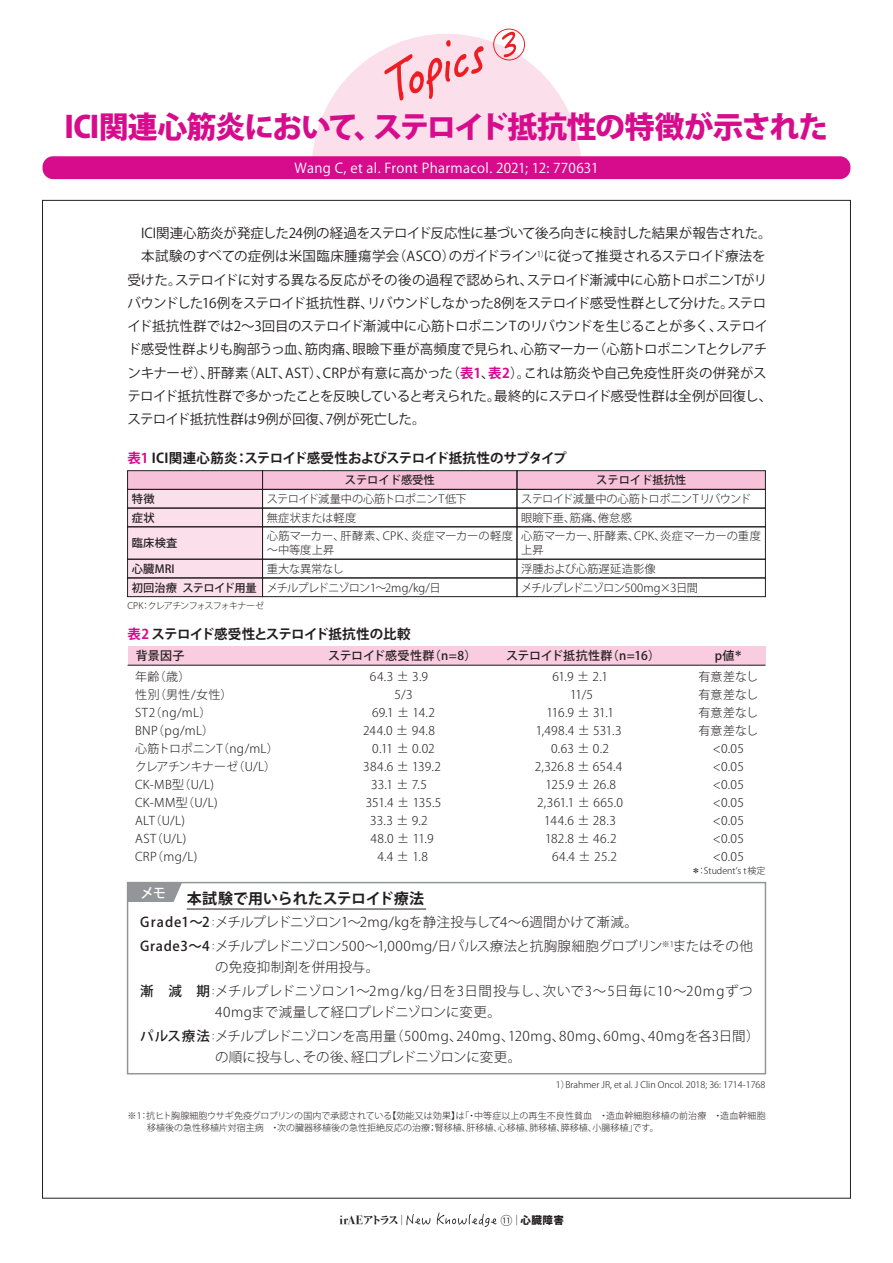
<style>
.page{position:relative;width:893px;height:1263px;background:#fff}
.page>*{position:absolute;margin:0;border:0;box-sizing:border-box;transform-origin:0 0}
.t1{font:800 30px "Koz Go Pro";letter-spacing:-.035em;color:#d70c8c}
.t2{font:700 15px "Koz Go Pr 6 N";color:#231f20}
.t3{font:13.5px/23.2px "Koz Go Pr 6 N";letter-spacing:-.02em;color:#231f20}
.t4{font:300 13.5px/24px "Koz Go Pr 6 N";letter-spacing:-.03em;color:#231f20}
.t5{font:300 13.5px/24px "Koz Go Pr 6 N";color:#231f20}
.t6{font:300 13.5px/24px "Koz Go Pr 6 N";letter-spacing:.02em;color:#231f20}
.t7{font:700 13.5px "Koz Go Pr 6 N";letter-spacing:-.02em;color:#231f20}
.t8{font:13.5px "Koz Go Pro";letter-spacing:.025em;color:#fff}
.t9{font:300 13.5px "Koz Go Pr 6 N";letter-spacing:-.025em;color:#231f20}
.t10{font:500 13.5px "Koz Go Pr 6 N";color:#fff}
.t11{font:300 12px/18px "Koz Go Pr 6 N";letter-spacing:.015em;color:#231f20;text-align:center}
.t12{font:500 12px "Koz Go Pr 6 N";letter-spacing:-.015em;color:#231f20}
.t13{font:500 12px "Koz Go Pr 6 N";letter-spacing:-.01em;color:#231f20}
.t14{font:500 12px "Koz Go Pr 6 N";letter-spacing:.015em;color:#231f20}
.t15{font:300 11.25px/14.1px "Koz Go Pr 6 N";letter-spacing:.005em;color:#231f20}
.t16{font:300 11.25px "Koz Go Pr 6 N";letter-spacing:-.07em;color:#231f20}
.t17{font:300 11.25px/14.1px "Koz Go Pr 6 N";letter-spacing:.015em;color:#231f20}
.t18{font:500 11.25px "Koz Go Pr 6 N";color:#231f20}
.t19{font:300 11.25px "Koz Go Pr 6 N";letter-spacing:-.05em;color:#231f20}
.t20{font:300 11.25px "Koz Go Pr 6 N";letter-spacing:-.045em;color:#231f20}
.t21{font:300 11.25px "Koz Go Pr 6 N";letter-spacing:-.02em;color:#231f20}
.t22{font:300 11.25px "Koz Go Pr 6 N";letter-spacing:-.06em;color:#231f20}
.t23{font:300 11.25px "Koz Go Pr 6 N";color:#231f20}
.t24{font:800 10.5px "Koz Min Pro";color:#231f20}
.t25{font:800 10.5px "Koz Go Pro";color:#231f20}
.t26{font:300 9px/12px "Koz Go Pr 6 N";color:#231f20}
.t27{font:300 9px "Koz Go Pr 6 N";letter-spacing:-.075em;color:#231f20}
.s1{font-weight:700;color:#d70c8c}
.s2{color:#d70c8c}
.s3{font-weight:500}
.s4{font-family:"UD Shin Go Pro"}
.s5{font-family:"Bodoni Svty Two ITCTT";font-weight:700;font-size:12px}
.s6{font-family:"Koz Go Pr 6 N";font-weight:400;font-size:12px}
.s7{font-family:"Koz Min Pro"}
</style>
<div class="page">
<div style="left:128px;top:489px;width:135px;height:108px;background:#fbdfeb"></div>
<div style="left:128px;top:471px;width:637px;height:18px;background:#f7c1d9"></div>
<div style="left:128px;top:646px;width:637px;height:19px;background:#f9ccdf"></div>
<svg style="left:406px;top:1214px;width:24px;height:11px"></svg>
<svg style="left:437px;top:1212px;width:60px;height:15px"></svg>
<div style="left:43px;top:156px;width:807px;height:23px;background:#d70c8c;border-radius:11px"></div>
<svg style="left:312px;top:29px;width:269px;height:128px"></svg>
<div style="left:127px;top:882px;width:639px;height:192px;border:2px solid #939598"></div>
<hr style="left:187px;top:909px;width:239px;height:1px;background:#231f20">
<svg style="left:128px;top:882px;width:54px;height:20px"></svg>
<div style="left:127px;top:470px;width:136px;height:20px;border:1px solid #231f20"></div>
<div style="left:127px;top:489px;width:136px;height:19px;border:1px solid #231f20"></div>
<div style="left:127px;top:508px;width:136px;height:19px;border:1px solid #231f20"></div>
<div style="left:262px;top:508px;width:255px;height:19px;border:1px solid #231f20"></div>
<div style="left:517px;top:508px;width:249px;height:19px;border:1px solid #231f20"></div>
<div style="left:127px;top:559px;width:136px;height:19px;border:1px solid #231f20"></div>
<div style="left:262px;top:559px;width:255px;height:19px;border:1px solid #231f20"></div>
<div style="left:517px;top:559px;width:249px;height:19px;border:1px solid #231f20"></div>
<div style="left:127px;top:578px;width:136px;height:19px;border:1px solid #231f20"></div>
<div style="left:262px;top:578px;width:255px;height:19px;border:1px solid #231f20"></div>
<div style="left:517px;top:578px;width:249px;height:19px;border:1px solid #231f20"></div>
<div style="left:262px;top:470px;width:255px;height:20px;border:1px solid #231f20"></div>
<div style="left:517px;top:470px;width:249px;height:20px;border:1px solid #231f20"></div>
<hr style="left:128px;top:665px;width:637px;height:1px;background:#231f20">
<h1 class="t1" style="left:65px;top:107px;width:765px">ICI関連心筋炎において、ステロイド抵抗性の特徴が示された</h1>
<p class="t8" style="left:295px;top:159px;width:305px">Wang C, et al. Front Pharmacol. 2021; 12: 770631</p>
<p class="t3" style="left:128px;top:222px;width:646px;text-indent:14px">ICI関連心筋炎が発症した24例の経過をステロイド反応性に基づいて後ろ向きに検討した結果が報告された。　本試験のすべての症例は米国臨床腫瘍学会（ASCO）のガイドライン<sup>1)</sup>に従って推奨されるステロイド療法を受けた。ステロイドに対する異なる反応がその後の過程で認められ、ステロイド漸減中に心筋トロポニンTがリバウンドした16例をステロイド抵抗性群、リバウンドしなかった8例をステロイド感受性群として分けた。ステロイド抵抗性群では2～3回目のステロイド漸減中に心筋トロポニンTのリバウンドを生じることが多く、ステロイド感受性群よりも胸部うっ血、筋肉痛、眼瞼下垂が高頻度で見られ、心筋マーカー（心筋トロポニンTとクレアチンキナーゼ）、肝酵素（ALT、AST）、CRPが有意に高かった（<span class="s1">表1</span>、<span class="s1">表2</span>）。これは筋炎や自己免疫性肝炎の併発がステロイド抵抗性群で多かったことを反映していると考えられた。最終的にステロイド感受性群は全例が回復し、ステロイド抵抗性群は9例が回復、7例が死亡した。</p>
<p class="t7" style="left:128px;top:451px;width:441px"><span class="s2">表1</span> ICI関連心筋炎：ステロイド感受性およびステロイド抵抗性のサブタイプ</p>
<p class="t18" style="left:345px;top:474px;width:92px">ステロイド感受性</p>
<p class="t18" style="left:596px;top:474px;width:91px">ステロイド抵抗性</p>
<p class="t18" style="left:132px;top:493px;width:24px">特徴</p>
<p class="t20" style="left:267px;top:492px;width:202px">ステロイド減量中の心筋トロポニンT低下</p>
<p class="t19" style="left:521px;top:492px;width:231px">ステロイド減量中の心筋トロポニンTリバウンド</p>
<p class="t18" style="left:132px;top:511px;width:24px">症状</p>
<p class="t23" style="left:267px;top:511px;width:91px">無症状または軽度</p>
<p class="t15" style="left:521px;top:511px;width:112px">眼瞼下垂、筋痛、倦怠感</p>
<p class="t18" style="left:132px;top:537px;width:47px">臨床検査</p>
<p class="t17" style="left:267px;top:529px;width:248px">心筋マーカー、肝酵素、CPK 、炎症マーカーの軽度～中等度上昇</p>
<p class="t15" style="left:521px;top:529px;width:241px">心筋マーカー、肝酵素、CPK、炎症マーカーの重度上昇</p>
<p class="t18" style="left:132px;top:562px;width:44px">心臓MRI</p>
<p class="t21" style="left:267px;top:562px;width:78px">重大な異常なし</p>
<p class="t21" style="left:521px;top:562px;width:136px">浮腫および心筋遅延造影像</p>
<p class="t16" style="left:132px;top:581px;width:310px"><span class="s3">初回治療 ステロイド用量</span> メチルプレドニゾロン1～2mg/kg/日</p>
<p class="t22" style="left:521px;top:581px;width:178px">メチルプレドニゾロン500mg×3日間</p>
<p class="t27" style="left:128px;top:601px;width:138px">CPK：クレアチンフォスフォキナーゼ</p>
<p class="t7" style="left:128px;top:626px;width:285px"><span class="s2">表2</span> ステロイド感受性とステロイド抵抗性の比較</p>
<p class="t14" style="left:136px;top:649px;width:50px">背景因子</p>
<p class="t13" style="left:328px;top:649px;width:150px">ステロイド感受性群（n=8）</p>
<p class="t12" style="left:506px;top:649px;width:155px">ステロイド抵抗性群（n=16）</p>
<p class="t14" style="left:715px;top:649px;width:29px">p値<sup>＊</sup></p>
<p class="t11" style="left:135px;top:668px;width:145px;text-align:left">年齢（歳）<br>性別（男性/女性）<br>ST2（ng/mL）<br>BNP（pg/mL）<br>心筋トロポニンT（ng/mL）クレアチンキナーゼ（U/L）<br>CK-MB型（U/L)<br>CK-MM型（U/L)<br>ALT（U/L)<br>AST（U/L)<br>CRP（mg/L)</p>
<p class="t11" style="left:363px;top:668px;width:80px">64.3 ± 3.9<br>5/3<br>69.1 ± 14.2<br>244.0 ± 94.8<br>0.11 ± 0.02<br>384.6 ± 139.2<br>33.1 ± 7.5<br>351.4 ± 135.5<br>33.3 ± 9.2<br>48.0 ± 11.9<br>4.4 ± 1.8</p>
<p class="t11" style="left:552px;top:668px;width:57px">61.9 ± 2.1</p>
<p class="t11" style="left:570px;top:686px;width:25px">11/5</p>
<p class="t11" style="left:546px;top:704px;width:69px">116.9 ± 31.1</p>
<p class="t11" style="left:536px;top:722px;width:87px">1,498.4 ± 531.3</p>
<p class="t11" style="left:551px;top:740px;width:60px">0.63 ± 0.2</p>
<p class="t11" style="left:535px;top:758px;width:89px">2,326.8 ± 654.4</p>
<p class="t11" style="left:546px;top:776px;width:72px">125.9 ± 26.8</p>
<p class="t11" style="left:537px;top:794px;width:87px">2,361.1 ± 665.0</p>
<p class="t11" style="left:544px;top:812px;width:73px">144.6 ± 28.3</p>
<p class="t11" style="left:545px;top:830px;width:73px">182.8 ± 46.2</p>
<p class="t11" style="left:552px;top:848px;width:67px">64.4 ± 25.2</p>
<p class="t11" style="left:698px;top:668px;width:61px">有意差なし有意差なし有意差なし有意差なし&lt;0.05 &lt;0.05 &lt;0.05 &lt;0.05 &lt;0.05 &lt;0.05 &lt;0.05</p>
<p class="t26" style="left:692px;top:865px;width:75px"><span class="s4">＊</span>：Studentʼs t検定</p>
<p class="t10" style="left:140px;top:885px;width:28px">メモ</p>
<p class="t2" style="left:187px;top:890px;width:239px">本試験で用いられたステロイド療法</p>
<p class="t4" style="left:140px;top:910px;width:614px"><span class="s3">Grade1～2</span> メチルプレドニゾロン1～2mg/kgを静注投与して4～6週間かけて漸減。<br><span class="s3">Grade3～4</span> メチルプレドニゾロン500～1,000mg/日パルス療法と抗胸腺細胞グロブリン<sup>※1</sup>またはその他</p>
<p class="t6" style="left:140px;top:955px;width:614px;text-indent:75px">の免疫抑制剤を併用投与。<br><span class="s3">漸 減 期</span>メチルプレドニゾロン1～2mg/kg/日を3日間投与し、次いで3～5日毎に10～20mgずつ</p>
<p class="t5" style="left:140px;top:1000px;width:621px;text-indent:75px">40mgまで減量して経口プレドニゾロンに変更。<br><span class="s3">パルス療法</span>メチルプレドニゾロンを高用量（500mg、240mg、120mg、80mg、60mg、40mgを各3日間）</p>
<p class="t9" style="left:215px;top:1049px;width:307px">の順に投与し、その後、経口プレドニゾロンに変更。</p>
<p class="t26" style="left:209px;top:916px;width:10px">：</p>
<p class="t26" style="left:209px;top:940px;width:10px">：</p>
<p class="t26" style="left:209px;top:985px;width:10px">：</p>
<p class="t26" style="left:209px;top:1030px;width:10px">：</p>
<p class="t26" style="left:556px;top:1078px;width:211px">1）Brahmer JR, et al. J Clin Oncol. 2018; 36: 1714-1768</p>
<p class="t26" style="left:147px;top:1110px;width:620px;text-indent:-20px">※1：抗ヒト胸腺細胞ウサギ免疫グロブリンの国内で承認されている【効能又は効果】は「・中等症以上の再生不良性貧血　・造血幹細胞移植の前治療　・造血幹細胞移植後の急性移植片対宿主病　・次の臓器移植後の急性拒絶反応の治療；腎移植、肝移植、心移植、肺移植、膵移植、小腸移植」です。</p>
<p class="t24" style="left:340px;top:1212px;width:69px"><span class="s5">irAE</span>アトラス│</p>
<p class="t25" style="left:500px;top:1213px;width:65px"><span class="s6">⑪</span><span class="s7">│</span>心臓障害</p>
</div>
